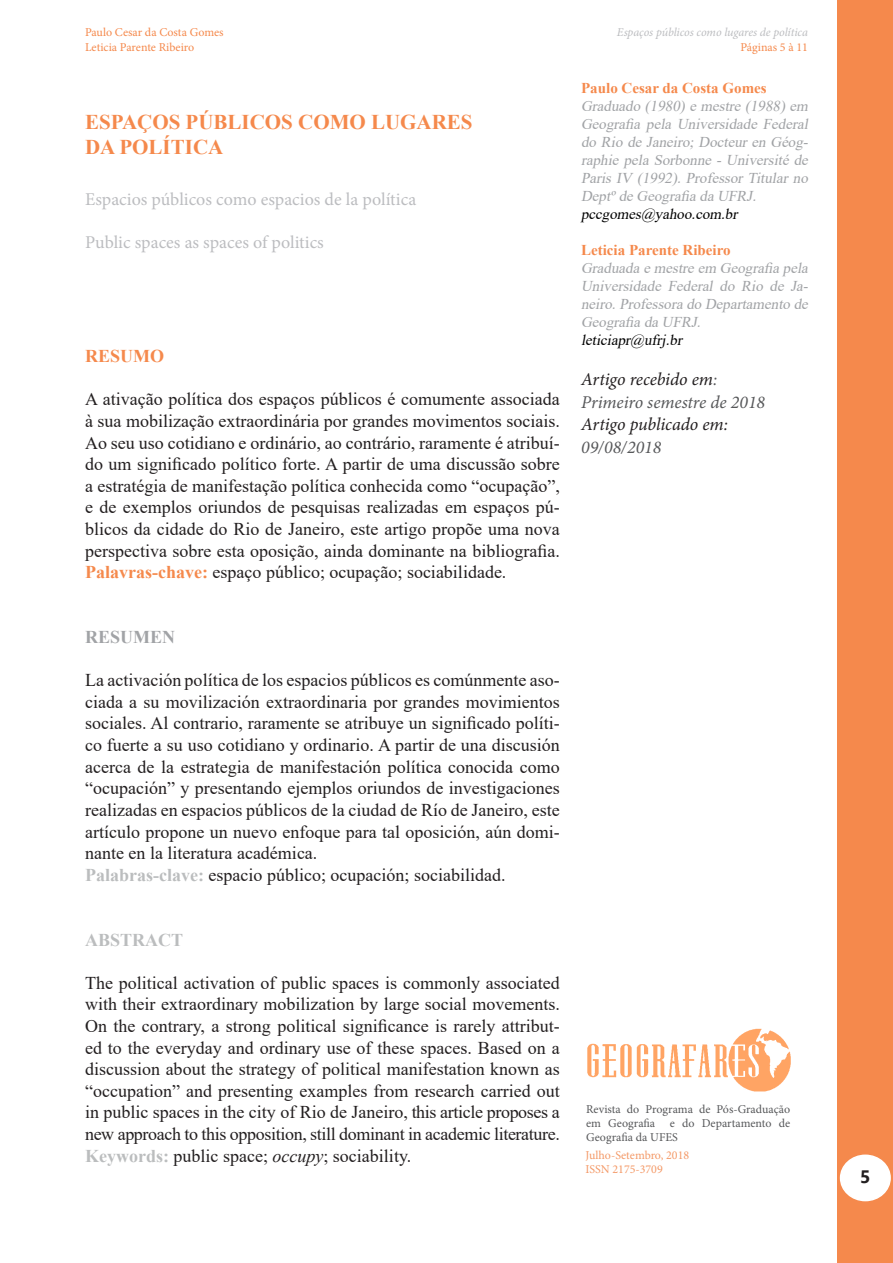
<style>
.page{position:relative;width:893px;height:1263px;background:#fff}
.page>*{position:absolute;margin:0;border:0;box-sizing:border-box;transform-origin:0 0}
.t1{font:700 21px "Times New Roman";color:#f5894c}
.t2{font:18px/21.6px "Times New Roman";color:#231f20;text-align:justify}
.t3{font:18px "Minion Pro";color:#bcbdc0}
.t4{font:italic 18px "Minion Pro";letter-spacing:-.005em;color:#231f20}
.t5{font:italic 18px "Minion Pro";color:#57585a}
.t6{font:700 18px "Times New Roman";color:#bbbdbe}
.t7{font:700 18px "Times New Roman";color:#a1a3a6}
.t8{font:700 18px "Times New Roman";color:#f5894c}
.t9{font:700 18px "Segoe UI";color:#231f20}
.t10{font:italic 15px/18px "Times New Roman";color:#a1a3a6;text-align:justify}
.t11{font:700 15px "Times New Roman";color:#f5894c}
.t12{font:italic 15px "Times New Roman";color:#000}
.t13{font:12px/14.4px "Minion Pro";color:#57585a;text-align:justify}
.t14{font:12px/14.4px "Minion Pro";color:#f5894c}
.t15{font:italic 12px "Minion Pro";letter-spacing:-.01em;color:#bcbdc0}
.t16{font:12px/14.4px "Minion Pro";color:#f49967}
.s1{font-weight:700;color:#f5894c}
.s2{font-weight:700;color:#bbbdbe}
.s3{font-style:italic}
.s4{color:#57585a}
</style>
<div class="page">
<div style="left:838px;top:0;width:55px;height:1263px;background:#f5894c"></div>
<div style="left:841px;top:1155px;width:49px;height:45px;background:#fff;border-radius:50%"></div>
<div style="left:840px;top:1154px;width:51px;height:47px;border:2px solid #fff;border-radius:50%"></div>
<img style="left:587px;top:1028px;width:204px;height:64px">
<p class="t14" style="left:85px;top:25px;width:140px">Paulo Cesar da Costa Gomes<br>Leticia Parente Ribeiro</p>
<p class="t1" style="left:85px;top:107px;width:389px">ESPAÇOS PÚBLICOS COMO LUGARES</p>
<p class="t1" style="left:85px;top:132px;width:140px">DA POLÍTICA</p>
<p class="t3" style="left:85px;top:187px;width:333px">Espacios públicos como espacios de la política</p>
<p class="t3" style="left:85px;top:231px;width:240px">Public spaces as spaces of politics</p>
<p class="t8" style="left:85px;top:343px;width:81px">RESUMO</p>
<p class="t2" style="left:85px;top:388px;width:476px">A ativação política dos espaços públicos é comumente associada à sua mobilização extraordinária por grandes movimentos sociais.<br>Ao seu uso cotidiano e ordinário, ao contrário, raramente é atribuí&shy;do um significado político forte. A partir de uma discussão sobre a estratégia de manifestação política conhecida como “ocupação”, e de exemplos oriundos de pesquisas realizadas em espaços pú&shy;blicos da cidade do Rio de Janeiro, este artigo propõe uma nova perspectiva sobre esta oposição, ainda dominante na bibliografia.<br><span class="s1">Palavras-chave:</span> espaço público; ocupação; sociabilidade.</p>
<p class="t7" style="left:85px;top:624px;width:91px">RESUMEN</p>
<p class="t2" style="left:85px;top:669px;width:476px">La activación política de los espacios públicos es comúnmente aso&shy;ciada a su movilización extraordinaria por grandes movimientos sociales. Al contrario, raramente se atribuye un significado políti&shy;co fuerte a su uso cotidiano y ordinario. A partir de una discusión acerca de la estrategia de manifestación política conocida como “ocupación” y presentando ejemplos oriundos de investigaciones realizadas en espacios públicos de la ciudad de Río de Janeiro, este artículo propone un nuevo enfoque para tal oposición, aún domi&shy;nante en la literatura académica.</p>
<p class="t2" style="left:85px;top:863px;width:422px"><span class="s2">Palabras-clave:</span> espacio público; ocupación; sociabilidad.</p>
<p class="t6" style="left:85px;top:926px;width:100px">ABSTRACT</p>
<p class="t2" style="left:85px;top:971px;width:476px">The political activation of public spaces is commonly associated with their extraordinary mobilization by large social movements.<br>On the contrary, a strong political significance is rarely attribut&shy;ed to the everyday and ordinary use of these spaces. Based on a discussion about the strategy of political manifestation known as “occupation” and presenting examples from research carried out in public spaces in the city of Rio de Janeiro, this article proposes a new approach to this opposition, still dominant in academic literature.</p>
<p class="t2" style="left:85px;top:1144px;width:328px"><span class="s2">Keywords:</span> public space; <span class="s3">occupy</span>; sociability.</p>
<p class="t15" style="left:617px;top:24px;width:192px">Espaços públicos como lugares de política</p>
<p class="t14" style="left:740px;top:40px;width:69px">Páginas 5 à 11</p>
<p class="t11" style="left:581px;top:77px;width:187px">Paulo Cesar da Costa Gomes</p>
<p class="t10" style="left:581px;top:97px;width:232px">Graduado (1980) e mestre (1988) em Geografia pela Universidade Federal do Rio de Janeiro; Docteur en Géog&shy;raphie pela Sorbonne - Université de Paris IV (1992). Professor Titular no Deptºde Geografia da UFRJ.</p>
<p class="t12" style="left:581px;top:204px;width:161px">pccgomes@yahoo.com.br</p>
<p class="t11" style="left:581px;top:239px;width:151px">Leticia Parente Ribeiro</p>
<p class="t10" style="left:581px;top:259px;width:232px">Graduada e mestre em Geografia pela Universidade Federal do Rio de Ja&shy;neiro.Professora do Departamento de Geografia da UFRJ.</p>
<p class="t12" style="left:581px;top:330px;width:106px">leticiapr@ufrj .br</p>
<p class="t4" style="left:581px;top:367px;width:138px">Artigo recebido em<span class="s4">:</span></p>
<p class="t5" style="left:581px;top:390px;width:186px">Primeiro semestre de 2018</p>
<p class="t4" style="left:581px;top:412px;width:148px">Artigo publicado em:</p>
<p class="t5" style="left:581px;top:434px;width:82px">09/08/2018</p>
<p class="t13" style="left:586px;top:1101px;width:206px">Revista do Programa de Pós-Graduação em Geografia e do Departamento de Geografia da UFES</p>
<p class="t16" style="left:585px;top:1148px;width:105px">Julho-Setembro, 2018<br>ISSN 2175-3709</p>
<p class="t9" style="left:860px;top:1159px;width:12px">5</p>
</div>
